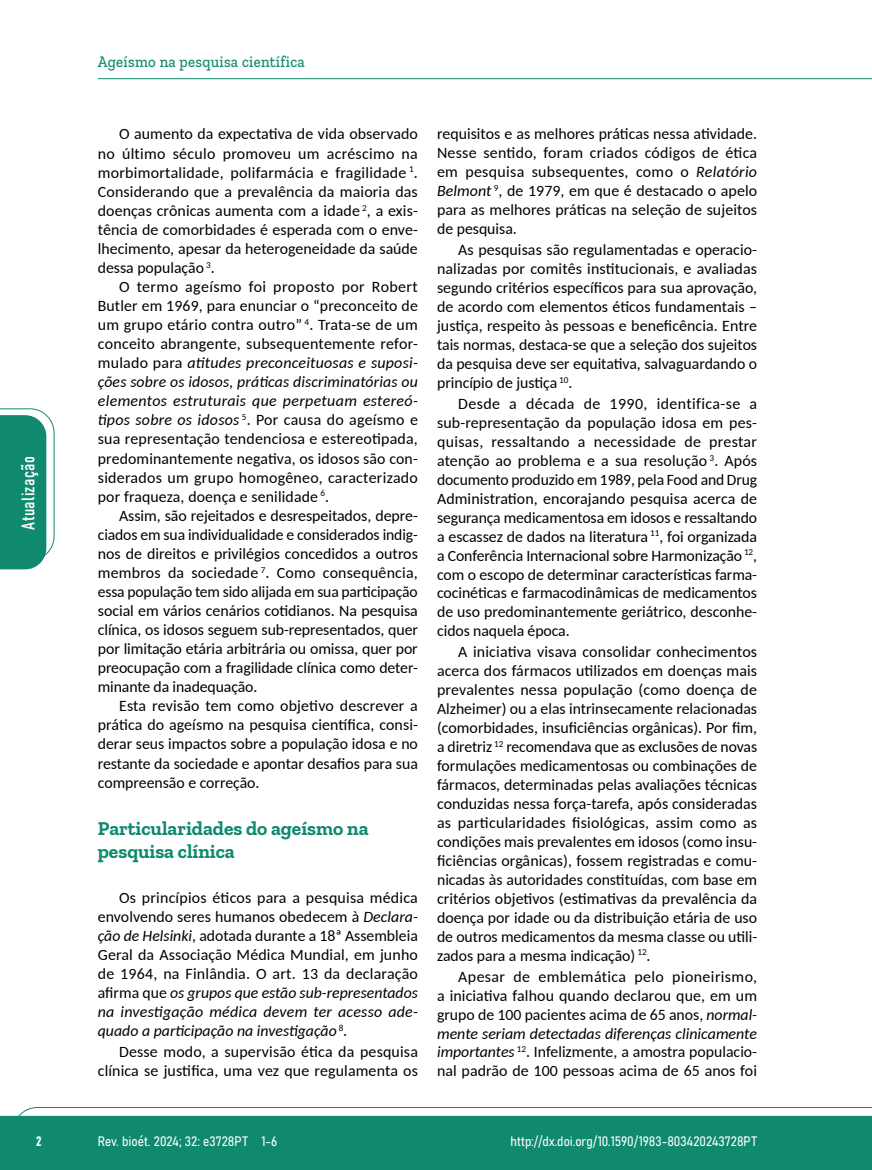
<style>
.page{position:relative;width:872px;height:1170px;background:#fff}
.page>*{position:absolute;margin:0;border:0;box-sizing:border-box;transform-origin:0 0}
.t1{font:700 19.5px/23.5px "Zilla Slab";color:#108a6e}
.t2{font:18px "Bahnschrift";letter-spacing:.02em;color:#fff}
.t3{font:500 16.5px "Zilla Slab";letter-spacing:.02em;color:#108a6e;scale:.9 1}
.t4{font:15.75px/18.9px "Carlito";color:#000;text-align:justify}
.t5{font:13.5px "Bahnschrift";color:#fff}
.s1{font-style:italic}
</style>
<div class="page">
<svg style="left:12px;top:1107px;width:860px;height:62px;background:#2e9880"></svg>
<hr style="left:98px;top:78px;width:774px;height:1px;background:#108a6e">
<svg style="left:0;top:408px;width:55px;height:161px"></svg>
<p class="t2" style="left:15px;top:529px;width:75px;rotate:-90deg">Atualização</p>
<p class="t3" style="left:98px;top:53px;width:231px">Ageísmo na pesquisa científica</p>
<p class="t4" style="left:98px;top:124px;width:321px;text-indent:21px">O aumento da expectativa de vida observado no último século promoveu um acréscimo na morbimortalidade, polifarmácia e fragilidade <sup>1</sup>.<br>Considerando que a prevalência da maioria das doenças crônicas aumenta com a idade <sup>2</sup>, a exis&shy;tência de comorbidades é esperada com o enve&shy;lhecimento, apesar da heterogeneidade da saúde dessa população <sup>3</sup>.</p>
<p class="t4" style="left:98px;top:276px;width:321px;text-indent:21px">O termo ageísmo foi proposto por Robert Butler em 1969, para enunciar o “preconceito de um grupo etário contra outro” <sup>4</sup>. Trata-se de um conceito abrangente, subsequentemente refor&shy;mulado para <span class="s1">atitudes preconceituosas e suposi&shy;ções sobre os idosos, práticas discriminatórias ou elementos estruturais que perpetuam estereó&shy;tipos sobre os idosos</span> <sup>5</sup>. Por causa do ageísmo e sua representação tendenciosa e estereotipada, predominantemente negativa, os idosos são con&shy;siderados um grupo homogêneo, caracterizado por fraqueza, doença e senilidade <sup>6</sup>.</p>
<p class="t4" style="left:98px;top:505px;width:322px;text-indent:21px">Assim, são rejeitados e desrespeitados, depre&shy;ciados em sua individualidade e considerados indig&shy;nos de direitos e privilégios concedidos a outros membros da sociedade <sup>7</sup>. Como consequência, essa população tem sido alijada em sua participação social em vários cenários cotidianos. Na pesquisa clínica, os idosos seguem sub-representados, quer por limitação etária arbitrária ou omissa, quer por preocupação com a fragilidade clínica como deter&shy;minante da inadequação.</p>
<p class="t4" style="left:98px;top:695px;width:321px;text-indent:21px">Esta revisão tem como objetivo descrever a prática do ageísmo na pesquisa científica, consi&shy;derar seus impactos sobre a população idosa e no restante da sociedade e apontar desafios para sua compreensão e correção.</p>
<p class="t1" style="left:98px;top:816px;width:272px">Particularidades do ageísmo na pesquisa clínica</p>
<p class="t4" style="left:98px;top:887px;width:321px;text-indent:21px">Os princípios éticos para a pesquisa médica envolvendo seres humanos obedecem à <span class="s1">Declara&shy;ção de Helsinki</span>, adotada durante a 18ª Assembleia Geral da Associação Médica Mundial, em junho de 1964, na Finlândia. O art. 13 da declaração afirma que <span class="s1">os grupos que estão sub-representados na investigação médica devem ter acesso ade&shy;quado a participação na investigação</span> <sup>8</sup><span class="s1">.</span></p>
<p class="t4" style="left:98px;top:1041px;width:322px;text-align:right">Desse modo, a supervisão ética da pesquisa clínica se justifica, uma vez que regulamenta os</p>
<p class="t4" style="left:437px;top:124px;width:321px">requisitos e as melhores práticas nessa atividade.<br>Nesse sentido, foram criados códigos de ética em pesquisa subsequentes, como o <span class="s1">Relatório Belmont</span> <sup>9</sup>, de 1979, em que é destacado o apelo para as melhores práticas na seleção de sujeitos de pesquisa.</p>
<p class="t4" style="left:437px;top:240px;width:322px;text-indent:21px">As pesquisas são regulamentadas e operacio&shy;nalizadas por comitês institucionais, e avaliadas segundo critérios específicos para sua aprovação, de acordo com elementos éticos fundamentais – justiça, respeito às pessoas e beneficência. Entre tais normas, destaca-se que a seleção dos sujeitos da pesquisa deve ser equitativa, salvaguardando o princípio de justiça <sup>10</sup>.</p>
<p class="t4" style="left:437px;top:393px;width:322px;text-indent:21px">Desde a década de 1990, identifica-se a sub-representação da população idosa em pes&shy;quisas, ressaltando a necessidade de prestar atenção ao problema e a sua resolução <sup>3</sup>. Após documento produzido em 1989, pela Food and Drug Administration, encorajando pesquisa acerca de segurança medicamentosa em idosos e ressaltando a escassez de dados na literatura <sup>11</sup>, foi organizada a Conferência Internacional sobre Harmonização <sup>12</sup>, com o escopo de determinar características farma&shy;cocinéticas e farmacodinâmicas de medicamentos de uso predominantemente geriátrico, desconhe&shy;cidos naquela época.</p>
<p class="t4" style="left:437px;top:642px;width:322px;text-indent:21px">A iniciativa visava consolidar conhecimentos acerca dos fármacos utilizados em doenças mais prevalentes nessa população (como doença de Alzheimer) ou a elas intrinsecamente relacionadas (comorbidades, insuficiências orgânicas). Por fim, a diretriz <sup>12</sup> recomendava que as exclusões de novas formulações medicamentosas ou combinações de fármacos, determinadas pelas avaliações técnicas conduzidas nessa força-tarefa, após consideradas as particularidades fisiológicas, assim como as condições mais prevalentes em idosos (como insu&shy;ficiências orgânicas), fossem registradas e comu&shy;nicadas às autoridades constituídas, com base em critérios objetivos (estimativas da prevalência da doença por idade ou da distribuição etária de uso de outros medicamentos da mesma classe ou utili&shy;zados para a mesma indicação) <sup>12</sup>.</p>
<p class="t4" style="left:437px;top:966px;width:321px;text-indent:21px">Apesar de emblemática pelo pioneirismo, a iniciativa falhou quando declarou que, em um grupo de 100 pacientes acima de 65 anos, <span class="s1">normal&shy;mente seriam detectadas diferenças clinicamente importantes</span> <sup>12</sup>. Infelizmente, a amostra populacio&shy;nal padrão de 100 pessoas acima de 65 anos foi</p>
<p class="t5" style="left:36px;top:1130px;width:7px">2</p>
<p class="t5" style="left:98px;top:1131px;width:181px">Rev. bioét. 2024; 32: e3728PT 1-6</p>
<p class="t5" style="left:510px;top:1131px;width:248px">http://dx.doi.org/10.1590/1983-803420243728PT</p>
</div>
